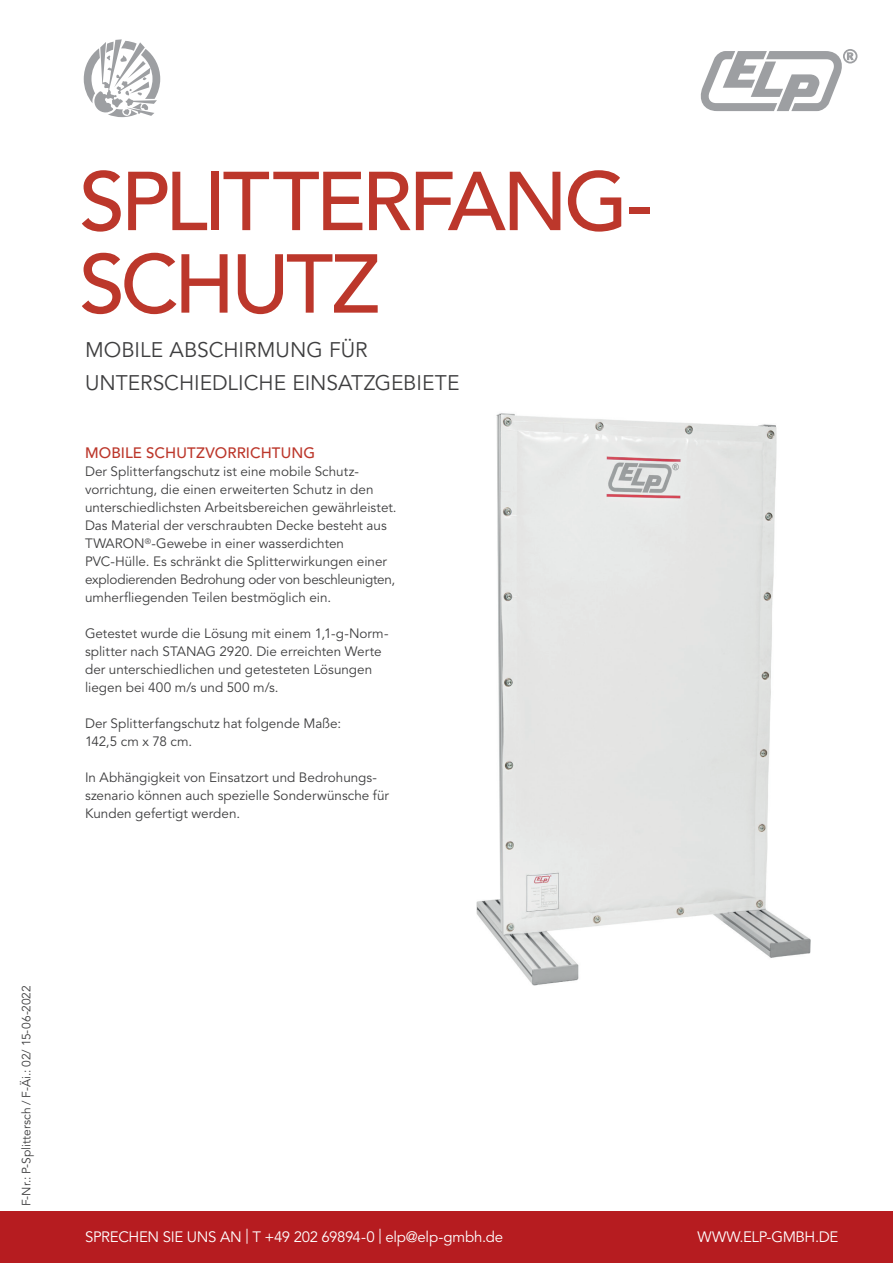
<style>
.page{position:relative;width:893px;height:1263px;background:#fff}
.page>*{position:absolute;margin:0;border:0;box-sizing:border-box;transform-origin:0 0}
.t1{font:500 82.5px/82.5px "Avenir LT Std";letter-spacing:-.05em;color:#bc372b}
.t2{font:21px/33px "Avenir LT Std";color:#3e3e3f}
.t3{font:15px "Avenir LT Std";letter-spacing:-.025em;color:#fff}
.t4{font:500 15px "Avenir LT Std";letter-spacing:.005em;color:#bc372b}
.t5{font:13.5px/18px "Avenir LT Std";color:#3e3e3f}
.t6{font:12px "Avenir LT Std";letter-spacing:-.005em;color:#3e3e3f}
</style>
<div class="page">
<img style="left:476px;top:413px;width:335px;height:573px">
<div style="left:0;top:1212px;width:893px;height:51px;background:#b61c20"></div>
<svg style="left:700px;top:49px;width:157px;height:62px"></svg>
<svg style="left:84px;top:39px;width:76px;height:78px"></svg>
<h1 class="t1" style="left:79px;top:162px;width:575px">SPLITTERFANG-<br>SCHUTZ</h1>
<h2 class="t2" style="left:85px;top:334px;width:376px">MOBILE ABSCHIRMUNG FÜR<br>UNTERSCHIEDLICHE EINSATZGEBIETE</h2>
<p class="t4" style="left:85px;top:444px;width:232px">MOBILE SCHUTZVORRICHTUNG</p>
<p class="t5" style="left:85px;top:463px;width:313px">Der Splitterfangschutz ist eine mobile Schutz&shy;vorrichtung, die einen erweiterten Schutz in den unterschiedlichsten Arbeitsbereichen gewährleistet.<br>Das Material der verschraubten Decke besteht aus TWARON<sup>®</sup>-Gewebe in einer wasserdichten PVC-Hülle. Es schränkt die Splitterwirkungen einer explodierenden Bedrohung oder von beschleunigten, umherfliegenden Teilen bestmöglich ein.</p>
<p class="t5" style="left:85px;top:625px;width:305px">Getestet wurde die Lösung mit einem 1,1-g-Norm&shy;splitter nach STANAG 2920. Die erreichten Werte der unterschiedlichen und getesteten Lösungen liegen bei 400 m/s und 500 m/s.</p>
<p class="t5" style="left:85px;top:715px;width:258px">Der Splitterfangschutz hat folgende Maße:<br>142,5 cm x 78 cm.</p>
<p class="t5" style="left:85px;top:769px;width:305px">In Abhängigkeit von Einsatzort und Bedrohungs&shy;szenario können auch spezielle Sonderwünsche für<br>Kunden gefertigt werden.</p>
<p class="t6" style="left:19px;top:1206px;width:222px;rotate:-90deg">F-Nr.: P-Splittersch / F-Äi.: 02/ 15-06-2022</p>
<p class="t3" style="left:85px;top:1228px;width:419px">SPRECHEN SIE UNS AN | T +49 202 69894-0 | elp@elp-gmbh.de</p>
<p class="t3" style="left:698px;top:1228px;width:142px">WWW.ELP-GMBH.DE</p>
</div>
